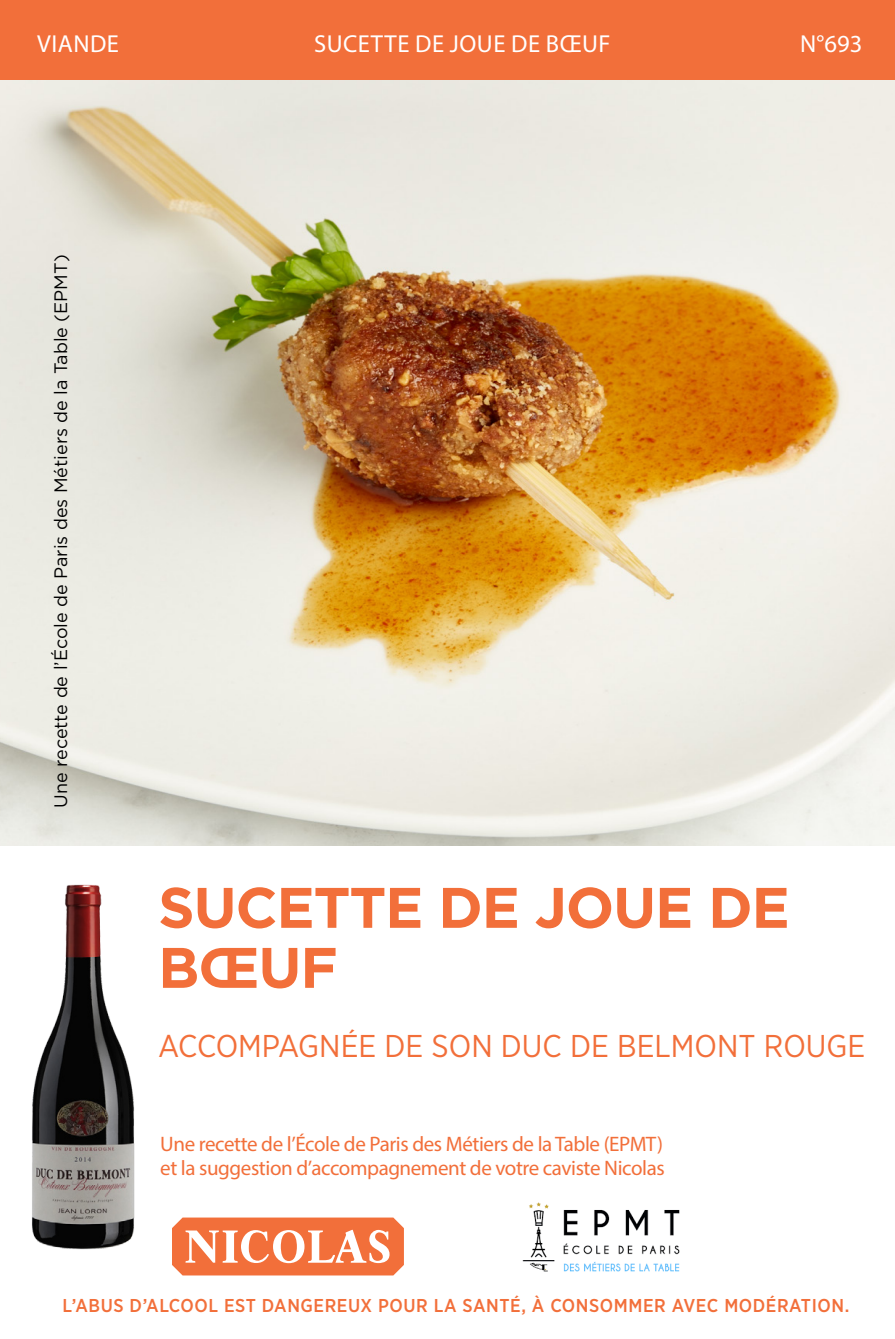
<style>
.page{position:relative;width:895px;height:1339px;background:#fff}
.page>*{position:absolute;margin:0;border:0;box-sizing:border-box;transform-origin:0 0}
.t1{font:700 57px/60px "Gotham";letter-spacing:-.02em;color:#f26f3a}
.t2{font:31.5px "Gotham Narrow";color:#f26f3a}
.t3{font:24.6px "Myriad Pro";letter-spacing:.02em;color:#fff}
.t4{font:21px/24px "Myriad Pro";letter-spacing:-.02em;color:#f26f3a}
.t5{font:500 18.6px "Gotham Narrow";letter-spacing:.03em;color:#f26f3a}
.t6{font:18px "Gotham";color:#000}
</style>
<div class="page">
<img style="left:0;top:80px;width:894px;height:766px">
<div style="left:0;top:0;width:894px;height:80px;background:#f26f3a"></div>
<svg style="left:172px;top:1217px;width:232px;height:58px"></svg>
<img style="left:522px;top:1202px;width:158px;height:70px">
<img style="left:32px;top:884px;width:103px;height:366px">
<p class="t3" style="left:37px;top:29px;width:83px">VIANDE</p>
<p class="t3" style="left:314px;top:29px;width:298px">SUCETTE DE JOUE DE BŒUF</p>
<p class="t3" style="left:800px;top:29px;width:64px">N°693</p>
<p class="t6" style="left:49px;top:808px;width:555px;rotate:-90deg">Une recette de l’École de Paris des Métiers de la Table (EPMT)</p>
<p class="t1" style="left:158px;top:877px;width:633px">SUCETTE DE JOUE DE<br>BŒUF</p>
<p class="t2" style="left:158px;top:1026px;width:708px">ACCOMPAGNÉE DE SON DUC DE BELMONT ROUGE</p>
<p class="t4" style="left:160px;top:1131px;width:506px">Une recette de l’École de Paris des Métiers de la Table (EPMT) et la suggestion d’accompagnement de votre caviste Nicolas</p>
<p class="t5" style="left:62px;top:1293px;width:788px">L’ABUS D’ALCOOL EST DANGEREUX POUR LA SANTÉ, À CONSOMMER AVEC MODÉRATION.</p>
</div>
